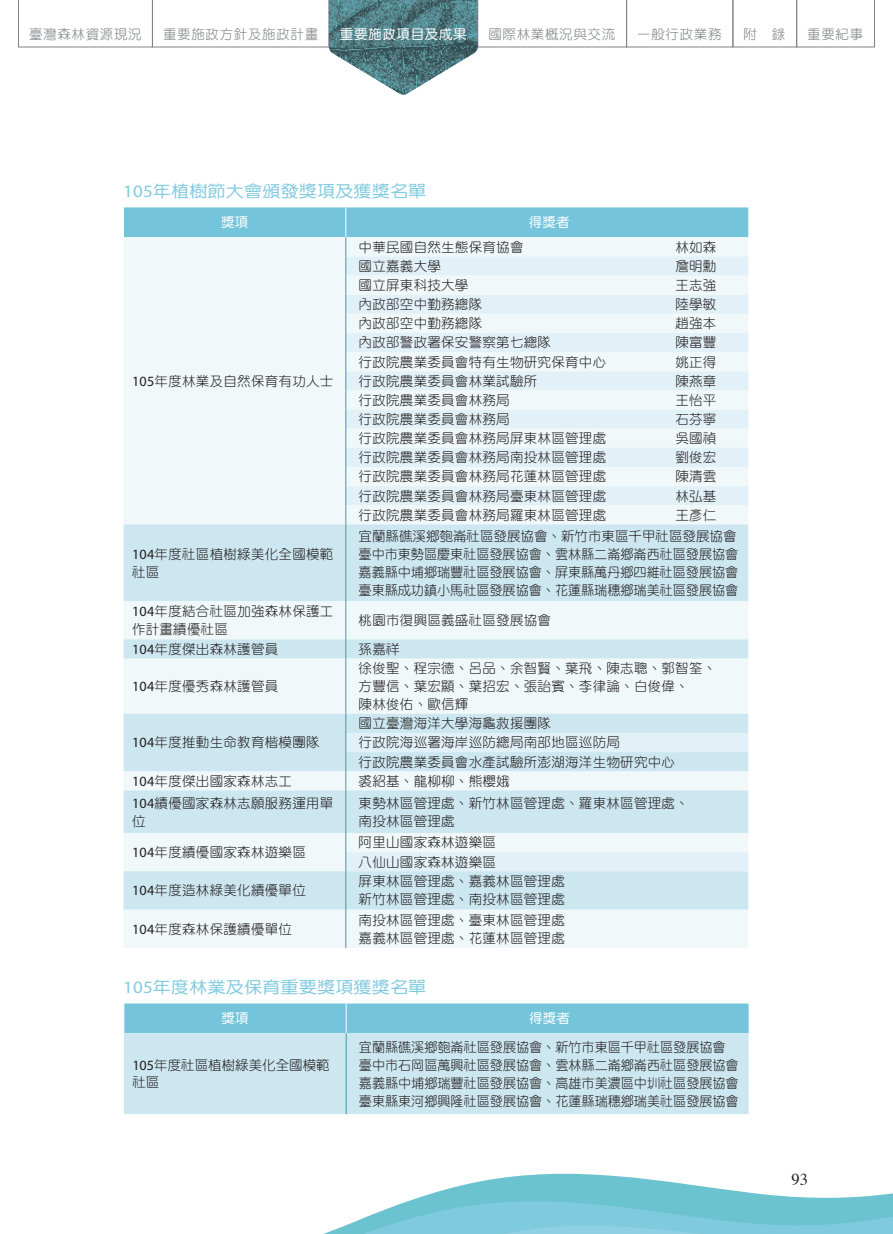
<style>
.page{position:relative;width:893px;height:1234px;background:#fff}
.page>*{position:absolute;margin:0;border:0;box-sizing:border-box;transform-origin:0 0}
.t1{font:16.5px "DF Yuan Std W5";letter-spacing:.005em;color:#83cbe0;scale:1.1 1}
.t2{font:16.5px "Times";color:#231f20}
.t3{font:13.5px/18px "DF Yuan Std W3";letter-spacing:.02em;color:#231f20}
.t4{font:13.5px/18px "DF Yuan Std W3";color:#231f20}
.t5{font:13.5px "DF Yuan Std W3";letter-spacing:.05em;color:#808285}
.t6{font:13.5px "DF Yuan Std W5";letter-spacing:.05em;color:#fff}
.s1{font-family:"Myriad Pro";font-size:17.4px}
.s2{font-family:"Myriad Pro";font-size:14.1px}
</style>
<div class="page">
<div style="left:123px;top:909px;width:625px;height:38px;background:#f0f8fa"></div>
<svg style="left:123px;top:524px;width:625px;height:385px;fill:#cde7f1"></svg>
<svg style="left:123px;top:207px;width:625px;height:317px"></svg>
<hr style="left:346px;top:524px;width:1px;height:77px;background:#4197ba">
<hr style="left:346px;top:601px;width:1px;height:38px;background:#4197ba">
<svg style="left:346px;top:639px;width:1px;height:19px"></svg>
<hr style="left:346px;top:658px;width:1px;height:55px;background:#4197ba">
<svg style="left:346px;top:713px;width:1px;height:77px"></svg>
<hr style="left:346px;top:790px;width:1px;height:42px;background:#4197ba">
<svg style="left:346px;top:832px;width:1px;height:39px"></svg>
<hr style="left:346px;top:871px;width:1px;height:38px;background:#4197ba">
<hr style="left:346px;top:909px;width:1px;height:38px;background:#4197ba">
<hr style="left:123px;top:207px;width:1px;height:30px;background:#fff">
<div style="left:125px;top:1003px;width:624px;height:30px;background:#74c5dc"></div>
<div style="left:124px;top:1033px;width:625px;height:80px;background:#cde7f1"></div>
<hr style="left:346px;top:1003px;width:1px;height:30px;background:#fff">
<hr style="left:346px;top:1033px;width:1px;height:80px;background:#4197ba">
<svg style="left:326px;top:1173px;width:567px;height:60px"></svg>
<svg style="left:18px;top:0;width:857px;height:48px"></svg>
<img style="left:329px;top:0;width:149px;height:95px">
<p class="t5" style="left:29px;top:27px;width:114px">臺灣森林資源現況</p>
<p class="t5" style="left:163px;top:27px;width:157px">重要施政方針及施政計畫</p>
<p class="t6" style="left:340px;top:27px;width:128px">重要施政項目及成果</p>
<p class="t5" style="left:488px;top:27px;width:128px">國際林業概況與交流</p>
<p class="t5" style="left:637px;top:27px;width:86px">一般行政業務</p>
<p class="t5" style="left:743px;top:27px;width:43px">附 錄</p>
<p class="t5" style="left:807px;top:27px;width:58px">重要紀事</p>
<p class="t1" style="left:123px;top:182px;width:277px"><span class="s1">105</span>年植樹節大會頒發獎項及獲獎名單</p>
<p class="t6" style="left:221px;top:215px;width:29px">獎項</p>
<p class="t6" style="left:529px;top:215px;width:43px">得獎者</p>
<p class="t3" style="left:132px;top:371px;width:203px"><span class="s2">105</span>年度林業及自然保育有功人士</p>
<p class="t3" style="left:132px;top:544px;width:203px"><span class="s2">104</span>年度社區植樹綠美化全國模範社區</p>
<p class="t3" style="left:359px;top:237px;width:166px">中華民國自然生態保育協會</p>
<p class="t3" style="left:675px;top:237px;width:43px">林如森</p>
<p class="t3" style="left:359px;top:257px;width:84px">國立嘉義大學</p>
<p class="t3" style="left:675px;top:257px;width:43px">詹明勳</p>
<p class="t3" style="left:359px;top:276px;width:111px">國立屏東科技大學</p>
<p class="t3" style="left:675px;top:276px;width:43px">王志強</p>
<p class="t3" style="left:359px;top:295px;width:125px">內政部空中勤務總隊</p>
<p class="t3" style="left:675px;top:295px;width:43px">陸學敏</p>
<p class="t3" style="left:359px;top:314px;width:125px">內政部空中勤務總隊</p>
<p class="t3" style="left:675px;top:314px;width:43px">趙強本</p>
<p class="t3" style="left:359px;top:333px;width:194px">內政部警政署保安警察第七總隊</p>
<p class="t3" style="left:675px;top:333px;width:43px">陳富豐</p>
<p class="t3" style="left:359px;top:352px;width:249px">行政院農業委員會特有生物研究保育中心</p>
<p class="t3" style="left:675px;top:352px;width:43px">姚正得</p>
<p class="t3" style="left:359px;top:371px;width:180px">行政院農業委員會林業試驗所</p>
<p class="t3" style="left:675px;top:371px;width:43px">陳燕章</p>
<p class="t3" style="left:359px;top:390px;width:153px">行政院農業委員會林務局</p>
<p class="t3" style="left:675px;top:390px;width:43px">王怡平</p>
<p class="t3" style="left:359px;top:410px;width:153px">行政院農業委員會林務局</p>
<p class="t3" style="left:675px;top:410px;width:43px">石芬寧</p>
<p class="t3" style="left:359px;top:429px;width:249px">行政院農業委員會林務局屏東林區管理處</p>
<p class="t3" style="left:675px;top:429px;width:43px">吳國禎</p>
<p class="t3" style="left:359px;top:448px;width:249px">行政院農業委員會林務局南投林區管理處</p>
<p class="t3" style="left:675px;top:448px;width:43px">劉俊宏</p>
<p class="t3" style="left:359px;top:467px;width:249px">行政院農業委員會林務局花蓮林區管理處</p>
<p class="t3" style="left:675px;top:467px;width:43px">陳清雲</p>
<p class="t3" style="left:359px;top:486px;width:249px">行政院農業委員會林務局臺東林區管理處</p>
<p class="t3" style="left:675px;top:486px;width:43px">林弘基</p>
<p class="t3" style="left:359px;top:505px;width:249px">行政院農業委員會林務局羅東林區管理處</p>
<p class="t3" style="left:675px;top:505px;width:43px">王彥仁</p>
<p class="t4" style="left:359px;top:526px;width:381px">宜蘭縣礁溪鄉匏崙社區發展協會、新竹市東區千甲社區發展協會臺中市東勢區慶東社區發展協會、雲林縣二崙鄉崙西社區發展協會嘉義縣中埔鄉瑞豐社區發展協會、屏東縣萬丹鄉四維社區發展協會臺東縣成功鎮小馬社區發展協會、花蓮縣瑞穗鄉瑞美社區發展協會</p>
<p class="t3" style="left:132px;top:602px;width:203px"><span class="s2">104</span>年度結合社區加強森林保護工作計畫績優社區</p>
<p class="t3" style="left:359px;top:611px;width:194px">桃園市復興區義盛社區發展協會</p>
<p class="t3" style="left:132px;top:639px;width:148px"><span class="s2">104</span>年度傑出森林護管員</p>
<p class="t3" style="left:359px;top:639px;width:43px">孫嘉祥</p>
<p class="t3" style="left:132px;top:676px;width:148px"><span class="s2">104</span>年度優秀森林護管員</p>
<p class="t3" style="left:359px;top:658px;width:359px">徐俊聖、程宗德、呂品、余智賢、葉飛、陳志聰、郭智筌、方豐信、葉宏顯、葉招宏、張詒賓、李律論、白俊偉、<br>陳林俊佑、歐信輝</p>
<p class="t3" style="left:132px;top:733px;width:189px"><span class="s2">104</span>年度推動生命教育楷模團隊</p>
<p class="t3" style="left:359px;top:713px;width:318px;line-height:19.2px">國立臺灣海洋大學海龜救援團隊<br>行政院海巡署海岸巡防總局南部地區巡防局<br>行政院農業委員會水產試驗所澎湖海洋生物研究中心</p>
<p class="t3" style="left:132px;top:771px;width:162px"><span class="s2">104</span>年度傑出國家森林志工</p>
<p class="t3" style="left:359px;top:771px;width:153px">裘紹基、龍柳柳、熊櫻娥</p>
<p class="t3" style="left:132px;top:793px;width:203px"><span class="s2">104</span>績優國家森林志願服務運用單位</p>
<p class="t3" style="left:359px;top:793px;width:332px">東勢林區管理處、新竹林區管理處、羅東林區管理處、南投林區管理處</p>
<p class="t3" style="left:132px;top:842px;width:175px"><span class="s2">104</span>年度績優國家森林遊樂區</p>
<p class="t3" style="left:359px;top:832px;width:139px;line-height:19.2px">阿里山國家森林遊樂區八仙山國家森林遊樂區</p>
<p class="t3" style="left:132px;top:881px;width:175px"><span class="s2">104</span>年度造林綠美化績優單位</p>
<p class="t3" style="left:359px;top:872px;width:208px">屏東林區管理處、嘉義林區管理處新竹林區管理處、南投林區管理處</p>
<p class="t3" style="left:132px;top:919px;width:162px"><span class="s2">104</span>年度森林保護績優單位</p>
<p class="t3" style="left:359px;top:910px;width:208px">南投林區管理處、臺東林區管理處嘉義林區管理處、花蓮林區管理處</p>
<p class="t1" style="left:123px;top:977px;width:277px"><span class="s1">105</span>年度林業及保育重要獎項獲獎名單</p>
<p class="t6" style="left:221px;top:1010px;width:29px">獎項</p>
<p class="t6" style="left:529px;top:1010px;width:43px">得獎者</p>
<p class="t4" style="left:132px;top:1057px;width:199px;line-height:16.2px"><span class="s2">105</span>年度社區植樹綠美化全國模範社區</p>
<p class="t4" style="left:359px;top:1037px;width:381px">宜蘭縣礁溪鄉匏崙社區發展協會、新竹市東區千甲社區發展協會臺中市石岡區萬興社區發展協會、雲林縣二崙鄉崙西社區發展協會嘉義縣中埔鄉瑞豐社區發展協會、高雄市美濃區中圳社區發展協會臺東縣東河鄉興隆社區發展協會、花蓮縣瑞穗鄉瑞美社區發展協會</p>
<p class="t2" style="left:791px;top:1163px;width:18px">93</p>
</div>
